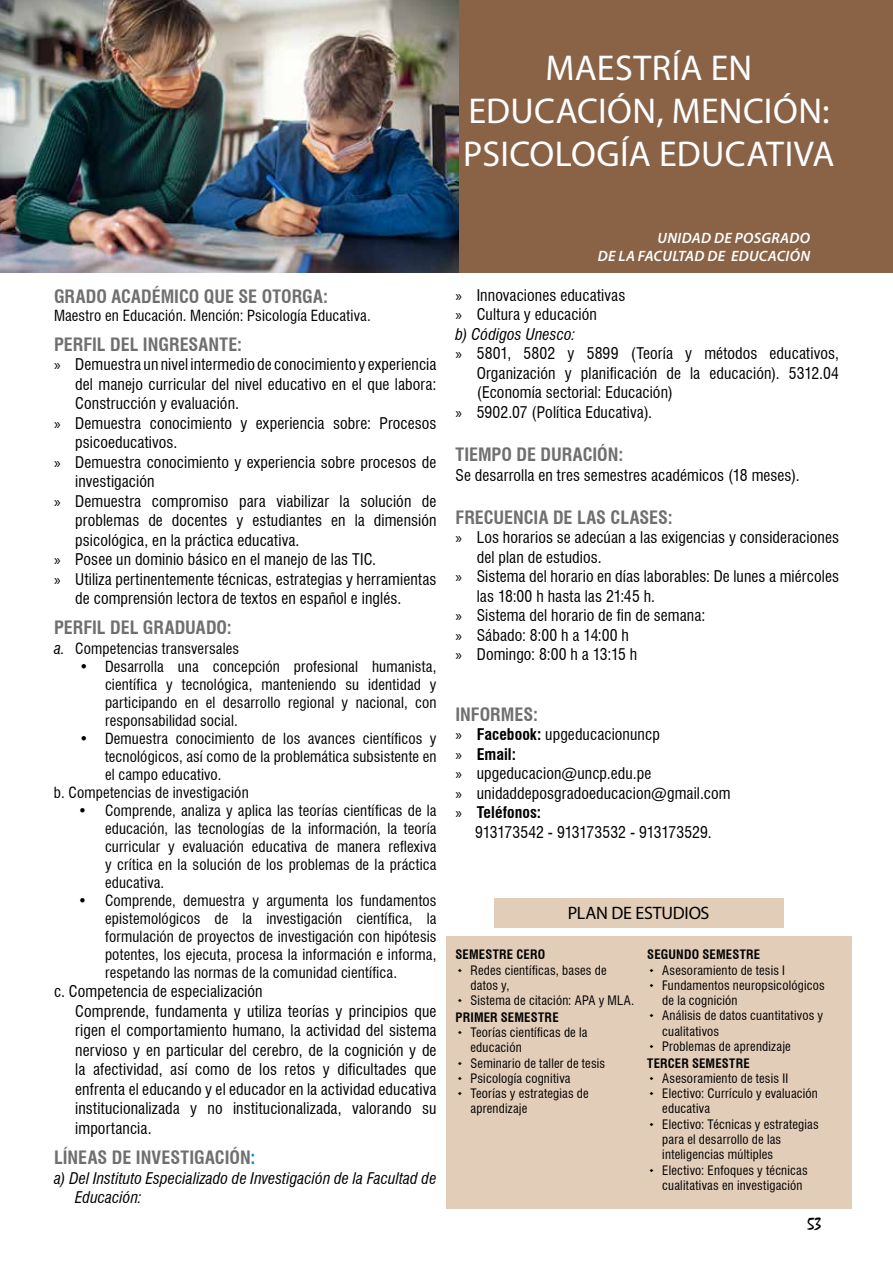
<style>
.page{position:relative;width:893px;height:1263px;background:#fff}
.page>*{position:absolute;margin:0;border:0;box-sizing:border-box;transform-origin:0 0}
.t1{font:36px/43.2px "Myriad Pro";letter-spacing:.01em;color:#fff;text-align:center}
.t2{font:700 condensed 18px "Swiss 721 BT";color:#706f6f}
.t3{font:18px "Myriad Pro";letter-spacing:-.015em;color:#000}
.t4{font:18px "Mistral";color:#000}
.t5{font:condensed 15.75px/19.5px "Swiss 721 BT";letter-spacing:.005em;color:#000}
.t6{font:italic condensed 15.75px/19.5px "Swiss 721 BT";letter-spacing:.005em;color:#000}
.t7{font:condensed 15px/18px "Swiss 721 BT";letter-spacing:.01em;color:#000;text-align:justify}
.t8{font:italic 600 15px/18px "Myriad Pro";letter-spacing:.02em;color:#fff;text-align:right}
.t9{font:condensed 12.75px/15.3px "Swiss 721 BT";letter-spacing:.015em;color:#000}
.t10{font:700 condensed 12.75px "Swiss 721 BT";letter-spacing:.015em;color:#000}
.s1{font-family:"Myriad Pro";font-stretch:normal}
.s2{font-style:italic;font-size:15.75px}
.s3{color:#008bd2}
.s4{font-weight:700}
</style>
<div class="page">
<div style="left:446px;top:936px;width:406px;height:273px;background:#e2cdb8"></div>
<div style="left:459px;top:0;width:434px;height:273px;background:#8a6347"></div>
<img style="left:0;top:0;width:459px;height:273px">
<div style="left:494px;top:898px;width:290px;height:30px;background:#e2cdb8"></div>
<h1 class="t1" style="left:463px;top:46px;width:373px">MAESTRÍA EN<br>EDUCACIÓN, MENCIÓN:<br>PSICOLOGÍA EDUCATIVA</h1>
<p class="t2" style="left:54px;top:285px;width:276px">GRADO ACADÉMICO QUE SE OTORGA:</p>
<p class="t7" style="left:54px;top:306px;width:318px">Maestro en Educación. Mención: Psicología Educativa.</p>
<p class="t2" style="left:54px;top:333px;width:190px">PERFIL DEL INGRESANTE:</p>
<p class="t5" style="left:54px;top:355px;width:384px"><span class="s1">»</span> Demuestra un nivel intermedio de conocimiento y experiencia</p>
<p class="t5" style="left:75px;top:374px;width:363px">del manejo curricular del nivel educativo en el que labora:</p>
<p class="t5" style="left:75px;top:394px;width:165px">Construcción y evaluación.</p>
<p class="t5" style="left:54px;top:413px;width:384px"><span class="s1">»</span> Demuestra conocimiento y experiencia sobre: Procesos</p>
<p class="t5" style="left:75px;top:433px;width:104px">psicoeducativos.</p>
<p class="t5" style="left:54px;top:452px;width:384px"><span class="s1">»</span> Demuestra conocimiento y experiencia sobre procesos de</p>
<p class="t5" style="left:75px;top:472px;width:81px">investigación</p>
<p class="t5" style="left:54px;top:491px;width:384px"><span class="s1">»</span> Demuestra compromiso para viabilizar la solución de</p>
<p class="t5" style="left:75px;top:511px;width:363px">problemas de docentes y estudiantes en la dimensión</p>
<p class="t5" style="left:75px;top:530px;width:226px">psicológica, en la práctica educativa.</p>
<p class="t5" style="left:54px;top:550px;width:324px"><span class="s1">»</span> Posee un dominio básico en el manejo de las TIC.</p>
<p class="t5" style="left:54px;top:569px;width:384px"><span class="s1">»</span> Utiliza pertinentemente técnicas, estrategias y herramientas</p>
<p class="t5" style="left:75px;top:589px;width:327px">de comprensión lectora de textos en español e inglés.</p>
<p class="t2" style="left:54px;top:617px;width:179px">PERFIL DEL GRADUADO:</p>
<p class="t7" style="left:54px;top:639px;width:187px"><span class="s2">a.</span> Competencias transversales</p>
<p class="t7" style="left:105px;top:657px;width:333px;text-indent:-26px">• Desarrolla una concepción profesional humanista, científica y tecnológica, manteniendo su identidad y participando en el desarrollo regional y nacional, con responsabilidad social.</p>
<p class="t7" style="left:80px;top:729px;width:358px">• Demuestra conocimiento de los avances científicos y</p>
<p class="t7" style="left:105px;top:747px;width:333px">tecnológicos, así como de la problemática subsistente en</p>
<p class="t7" style="left:105px;top:765px;width:118px">el campo educativo.</p>
<p class="t7" style="left:54px;top:783px;width:196px">b. Competencias de investigación</p>
<p class="t7" style="left:105px;top:801px;width:333px;text-indent:-27px">• Comprende, analiza y aplica las teorías científicas de la educación, las tecnologías de la información, la teoría curricular y evaluación educativa de manera reflexiva y crítica en la solución de los problemas de la práctica educativa.</p>
<p class="t7" style="left:105px;top:891px;width:333px;text-indent:-27px">• Comprende, demuestra y argumenta los fundamentos epistemológicos de la investigación científica, la formulación de proyectos de investigación con hipótesis potentes, los ejecuta, procesa la información e informa, respetando las normas de la comunidad científica.</p>
<p class="t5" style="left:75px;top:982px;width:363px;text-indent:-21px">c. Competencia de especialización<br>Comprende, fundamenta y utiliza teorías y principios que rigen el comportamiento humano, la actividad del sistema nervioso y en particular del cerebro, de la cognición y de la afectividad, así como de los retos y dificultades que enfrenta el educando y el educador en la actividad educativa institucionalizada y no institucionalizada, valorando su importancia.</p>
<p class="t2" style="left:54px;top:1147px;width:203px">LÍNEAS DE INVESTIGACIÓN<span class="s3">:</span></p>
<p class="t6" style="left:75px;top:1168px;width:363px;text-indent:-21px">a) Del Instituto Especializado de Investigación de la Facultad de<br>Educación:</p>
<p class="t8" style="left:598px;top:229px;width:214px">UNIDAD DE POSGRADO<br>DE LA FACULTAD DE EDUCACIÓN</p>
<p class="t5" style="left:455px;top:285px;width:171px"><span class="s1">»</span> Innovaciones educativas</p>
<p class="t5" style="left:455px;top:305px;width:143px"><span class="s1">»</span> Cultura y educación</p>
<p class="t6" style="left:455px;top:324px;width:121px">b) Códigos Unesco:</p>
<p class="t5" style="left:455px;top:344px;width:385px"><span class="s1">»</span> 5801, 5802 y 5899 (Teoría y métodos educativos,</p>
<p class="t5" style="left:477px;top:363px;width:364px">Organización y planificación de la educación). 5312.04</p>
<p class="t5" style="left:477px;top:383px;width:197px">(Economía sectorial: Educación)</p>
<p class="t5" style="left:455px;top:402px;width:198px"><span class="s1">»</span> 5902.07 (Política Educativa).</p>
<p class="t2" style="left:455px;top:444px;width:169px">TIEMPO DE DURACIÓN:</p>
<p class="t5" style="left:455px;top:465px;width:346px">Se desarrolla en tres semestres académicos (18 meses).</p>
<p class="t2" style="left:455px;top:506px;width:219px">FRECUENCIA DE LAS CLASES:</p>
<p class="t5" style="left:455px;top:528px;width:385px"><span class="s1">»</span> Los horarios se adecúan a las exigencias y consideraciones</p>
<p class="t5" style="left:477px;top:547px;width:126px">del plan de estudios.</p>
<p class="t5" style="left:455px;top:567px;width:385px"><span class="s1">»</span> Sistema del horario en días laborables: De lunes a miércoles</p>
<p class="t5" style="left:477px;top:586px;width:180px">las 18:00 h hasta las 21:45 h.</p>
<p class="t5" style="left:455px;top:606px;width:251px"><span class="s1">»</span> Sistema del horario de fin de semana:</p>
<p class="t5" style="left:455px;top:625px;width:175px"><span class="s1">»</span> Sábado: 8:00 h a 14:00 h</p>
<p class="t5" style="left:455px;top:645px;width:183px"><span class="s1">»</span> Domingo: 8:00 h a 13:15 h</p>
<p class="t2" style="left:455px;top:703px;width:84px">INFORMES:</p>
<p class="t5" style="left:455px;top:725px;width:277px"><span class="s1">»</span> <span class="s4">Facebook:</span> upgeducacionuncp<br><span class="s1">»</span> <span class="s4">Email:<br></span><span class="s1">»</span> upgeducacion@uncp.edu.pe<br><span class="s1">»</span> unidaddeposgradoeducacion@gmail.com <span class="s1">»</span> <span class="s4">Teléfonos:</span></p>
<p class="t5" style="left:475px;top:822px;width:238px">913173542 - 913173532 - 913173529.</p>
<p class="t3" style="left:568px;top:902px;width:143px">PLAN DE ESTUDIOS</p>
<p class="t10" style="left:455px;top:947px;width:91px">SEMESTRE CERO</p>
<p class="t9" style="left:470px;top:962px;width:165px">Redes científicas, bases de datos y,<br>Sistema de citación: APA y MLA.</p>
<p class="t10" style="left:455px;top:1009px;width:105px">PRIMER SEMESTRE</p>
<p class="t9" style="left:470px;top:1025px;width:136px">Teorías científicas de la educación<br>Seminario de taller de tesis<br>Psicología cognitiva<br>Teorías y estrategias de aprendizaje</p>
<p class="t10" style="left:647px;top:947px;width:114px">SEGUNDO SEMESTRE</p>
<p class="t9" style="left:662px;top:962px;width:164px">Asesoramiento de tesis I<br>Fundamentos neuropsicológicos de la cognición<br>Análisis de datos cuantitativos y cualitativos<br>Problemas de aprendizaje</p>
<p class="t10" style="left:647px;top:1055px;width:104px">TERCER SEMESTRE</p>
<p class="t9" style="left:662px;top:1070px;width:158px">Asesoramiento de tesis II<br>Electivo: Currículo y evaluación educativa<br>Electivo: Técnicas y estrategias para el desarrollo de las inteligencias múltiples<br>Electivo: Enfoques y técnicas cualitativas en investigación</p>
<p class="t4" style="left:807px;top:1213px;width:16px">53</p>
</div>
